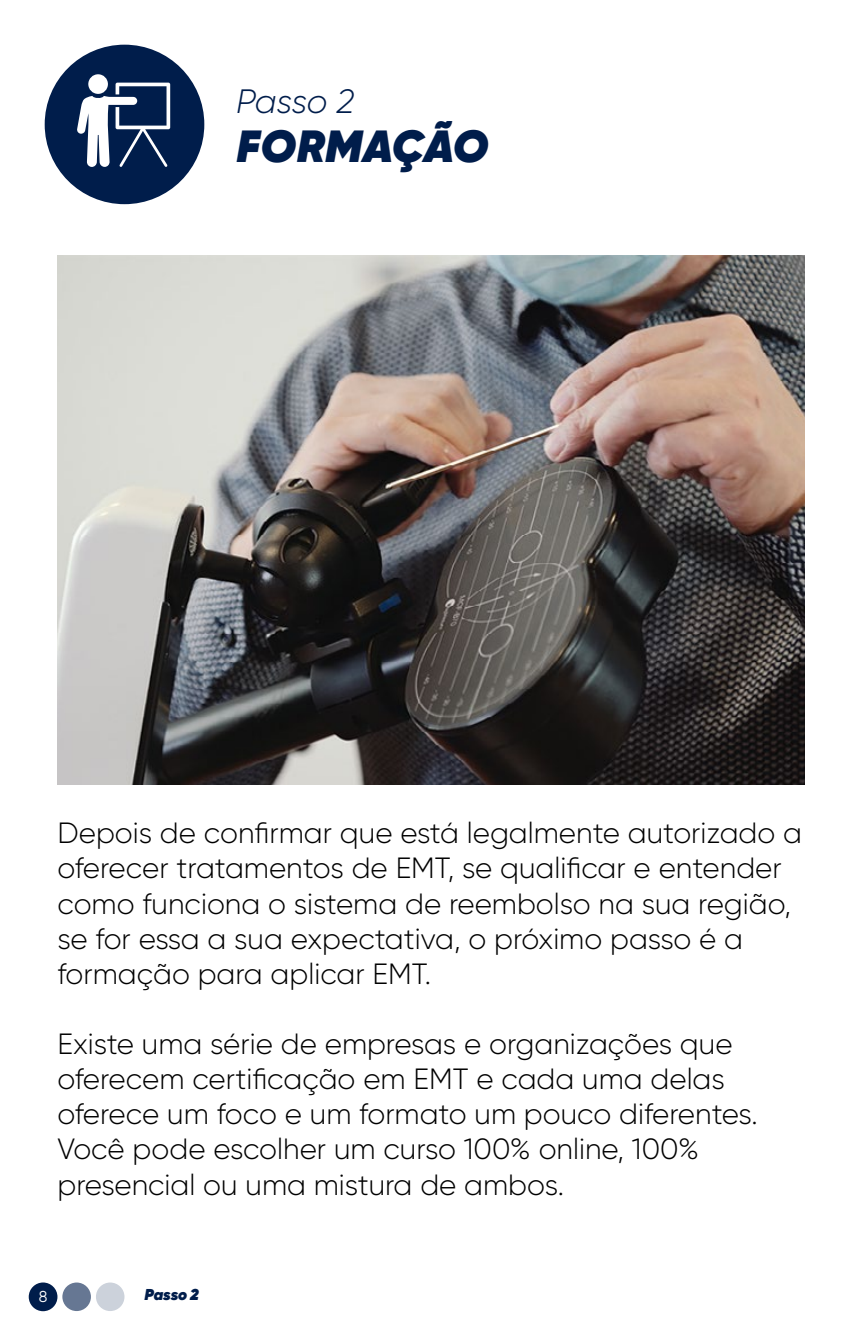
<style>
.page{position:relative;width:862px;height:1340px;background:#fff}
.page>*{position:absolute;margin:0;border:0;box-sizing:border-box;transform-origin:0 0}
.t1{font:italic 800 45px "Gilroy";letter-spacing:.01em;color:#001d4b}
.t2{font:italic 300 33.75px "Gilroy";letter-spacing:-.025em;color:#001d4b}
.t3{font:300 29.25px/35.1px "Gilroy";color:#000}
.t4{font:italic 800 15.75px "Gilroy";letter-spacing:-.01em;color:#001d4b}
.t5{font:15.75px "Gilroy";color:#fff}
</style>
<div class="page">
<div style="left:45px;top:45px;width:159px;height:159px;background:#001d4b;border-radius:50%"></div>
<div style="left:88px;top:74px;width:20px;height:20px;background:#fff;border-radius:50%"></div>
<svg style="left:77px;top:83px;width:93px;height:84px"></svg>
<img style="left:57px;top:255px;width:747px;height:529px">
<div style="left:29px;top:1282px;width:28px;height:29px;background:#001d4b;border-radius:50%"></div>
<div style="left:62px;top:1282px;width:29px;height:28px;background:#667793;border-radius:50%"></div>
<div style="left:96px;top:1282px;width:28px;height:28px;background:#ccd2db;border-radius:50%"></div>
<p class="t2" style="left:236px;top:86px;width:119px">Passo 2</p>
<h1 class="t1" style="left:236px;top:120px;width:253px">FORMAÇÃO</h1>
<p class="t3" style="left:57px;top:815px;width:745px">Depois de confirmar que está legalmente autorizado a oferecer tratamentos de EMT, se qualificar e entender como funciona o sistema de reembolso na sua região, se for essa a sua expectativa, o próximo passo é a formação para aplicar EMT.</p>
<p class="t3" style="left:57px;top:1026px;width:701px">Existe uma série de empresas e organizações que oferecem certificação em EMT e cada uma delas oferece um foco e um formato um pouco diferentes.<br>Você pode escolher um curso 100% online, 100% presencial ou uma mistura de ambos.</p>
<p class="t5" style="left:39px;top:1288px;width:10px">8</p>
<p class="t4" style="left:144px;top:1285px;width:56px">Passo 2</p>
</div>
